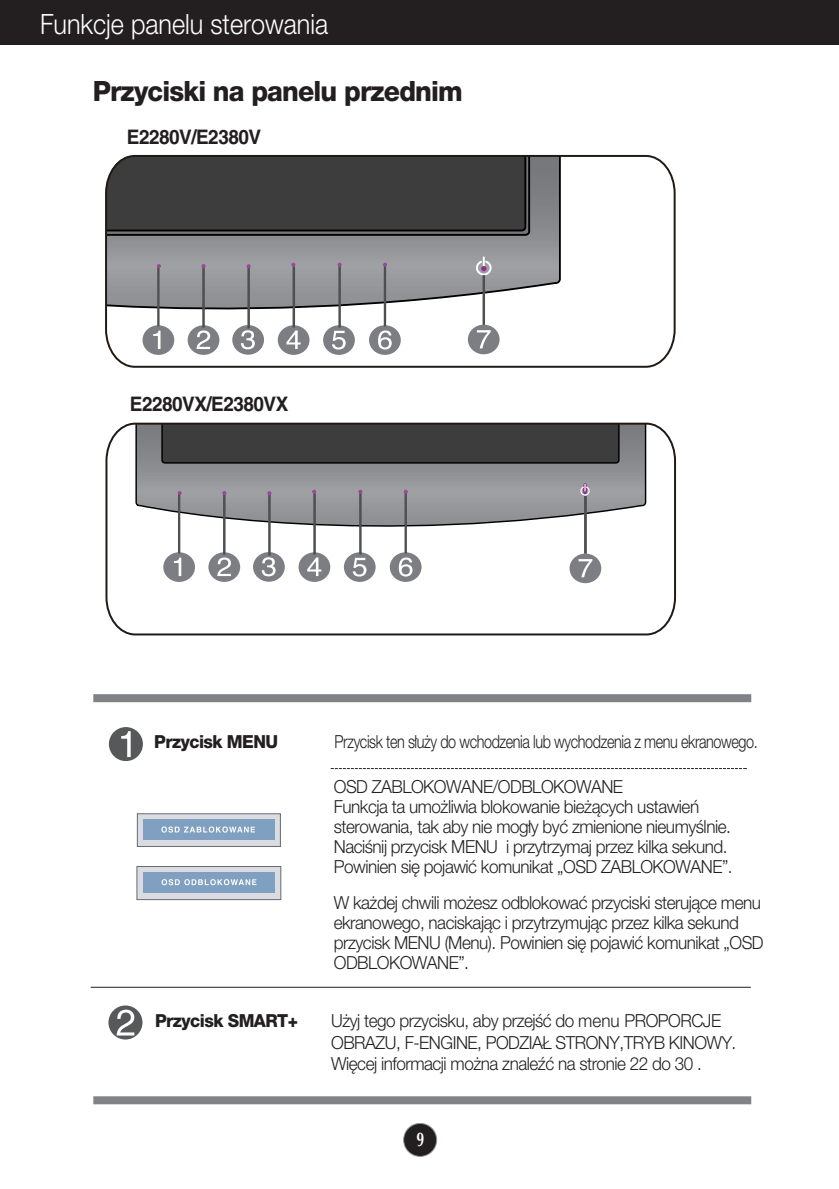
<style>
.page{position:relative;width:839px;height:1189px;background:#fff}
.page>*{position:absolute;margin:0;border:0;box-sizing:border-box;transform-origin:0 0}
.t1{font:800 28px "Helvetica Neue CE";letter-spacing:-.03em;color:#231f20;scale:.95 1}
.t2{font:300 28px "Helvetica Neue CE";color:#fff;scale:.9 1}
.t3{font:700 20px "Helvetica";letter-spacing:-.03em;color:#231f20;scale:.95 1}
.t4{font:700 20px "Optima";color:#fff;scale:.7 1}
.t5{font:300 18px/20px "Helvetica Neue CE";letter-spacing:-.03em;color:#231f20;scale:.95 1}
.t6{font:300 18px "Helvetica Neue CE";letter-spacing:-.03em;color:#231f20;scale:.8 1}
.t7{font:800 18px "Helvetica Neue CE";letter-spacing:-.03em;color:#231f20;scale:.95 1}
</style>
<div class="page">
<div style="left:403px;top:1123px;width:33px;height:33px;background:#231f20;border-radius:50%"></div>
<div style="left:403px;top:1123px;width:34px;height:34px;border:2px solid #939598;border-radius:50%"></div>
<div style="left:0;top:0;width:839px;height:45px;background:#231f20"></div>
<div style="left:93px;top:694px;width:658px;height:8px;background:#808285"></div>
<div style="left:93px;top:1096px;width:658px;height:8px;background:#808285"></div>
<div style="left:108px;top:1005px;width:34px;height:34px;background:#57585a;border-radius:50%"></div>
<svg style="left:117px;top:1009px;width:17px;height:26px"></svg>
<div style="left:109px;top:727px;width:34px;height:34px;background:#57585a;border-radius:50%"></div>
<svg style="left:121px;top:731px;width:10px;height:26px"></svg>
<hr style="left:91px;top:986px;width:660px;height:1px;background:#231f20">
<div style="left:137px;top:813px;width:143px;height:33px;background:#dadce2"></div>
<div style="left:137px;top:813px;width:144px;height:34px;border:1px solid #656c70"></div>
<div style="left:143px;top:820px;width:132px;height:20px;background:#7fa0c1"></div>
<div style="left:137px;top:866px;width:144px;height:33px;background:#dadce2"></div>
<div style="left:136px;top:866px;width:145px;height:34px;border:1px solid #656c70"></div>
<div style="left:143px;top:872px;width:132px;height:20px;background:#7fa0c1"></div>
<svg style="left:161px;top:826px;width:94px;height:6px"></svg>
<svg style="left:162px;top:879px;width:94px;height:6px"></svg>
<svg style="left:105px;top:154px;width:571px;height:214px"></svg>
<svg style="left:105px;top:422px;width:572px;height:214px"></svg>
<div style="left:163px;top:552px;width:32px;height:30px;background:#7c7e83;border-radius:50%"></div>
<svg style="left:174px;top:557px;width:7px;height:19px"></svg>
<div style="left:208px;top:552px;width:32px;height:30px;background:#7c7e83;border-radius:50%"></div>
<svg style="left:217px;top:557px;width:14px;height:19px"></svg>
<div style="left:253px;top:552px;width:32px;height:30px;background:#7c7e83;border-radius:50%"></div>
<svg style="left:262px;top:557px;width:13px;height:19px"></svg>
<div style="left:344px;top:552px;width:31px;height:30px;background:#7c7e83;border-radius:50%"></div>
<svg style="left:353px;top:558px;width:13px;height:18px"></svg>
<div style="left:390px;top:552px;width:31px;height:30px;background:#7c7e83;border-radius:50%"></div>
<svg style="left:399px;top:557px;width:13px;height:19px"></svg>
<div style="left:298px;top:552px;width:32px;height:30px;background:#7c7e83;border-radius:50%"></div>
<svg style="left:307px;top:557px;width:14px;height:19px"></svg>
<hr style="left:178px;top:493px;width:2px;height:60px;background:#4f4e50">
<hr style="left:404px;top:492px;width:3px;height:61px;background:#4f4e50">
<hr style="left:359px;top:492px;width:2px;height:62px;background:#4f4e50">
<hr style="left:223px;top:493px;width:2px;height:61px;background:#4f4e50">
<hr style="left:268px;top:493px;width:3px;height:62px;background:#4f4e50">
<hr style="left:313px;top:493px;width:3px;height:61px;background:#4f4e50">
<svg style="left:178px;top:491px;width:4px;height:4px"></svg>
<svg style="left:222px;top:491px;width:4px;height:4px"></svg>
<svg style="left:267px;top:491px;width:4px;height:4px"></svg>
<svg style="left:312px;top:490px;width:4px;height:4px"></svg>
<svg style="left:358px;top:490px;width:4px;height:4px"></svg>
<svg style="left:404px;top:490px;width:4px;height:4px"></svg>
<hr style="left:584px;top:496px;width:3px;height:58px;background:#4f4e50">
<div style="left:569px;top:553px;width:32px;height:30px;background:#7c7e83;border-radius:50%"></div>
<svg style="left:578px;top:559px;width:14px;height:18px"></svg>
<svg style="left:331px;top:768px;width:416px;height:1px"></svg>
<h1 class="t2" style="left:40px;top:14px;width:321px">Funkcje panelu sterowania</h1>
<h1 class="t1" style="left:93px;top:81px;width:391px">Przyciski na panelu przednim</h1>
<p class="t3" style="left:127px;top:130px;width:143px">E2280V/E2380V</p>
<p class="t3" style="left:130px;top:397px;width:168px">E2280VX/E2380VX</p>
<p class="t7" style="left:154px;top:735px;width:132px">Przycisk MENU</p>
<p class="t7" style="left:155px;top:1014px;width:152px">Przycisk SMART+</p>
<p class="t6" style="left:334px;top:735px;width:530px">Przycisk ten s∏u˝y do wchodzenia lub wychodzenia z menu ekranowego.</p>
<p class="t5" style="left:334px;top:778px;width:421px">OSD ZABLOKOWANE/ODBLOKOWANE<br>Funkcja ta umo˝liwia blokowanie bie˝àcych ustawieƒ sterowania, tak aby nie mog∏y byç zmienione nieumyÊlnie.<br>NaciÊnij przycisk MENU i przytrzymaj przez kilka sekund.<br>Powinien si´ pojawiç komunikat „OSD ZABLOKOWANE”.</p>
<p class="t5" style="left:334px;top:894px;width:454px">W ka˝dej chwili mo˝esz odblokowaç przyciski sterujàce menu ekranowego, naciskajàc i przytrzymujàc przez kilka sekund przycisk MENU (Menu). Powinien si´ pojawiç komunikat „OSD ODBLOKOWANE”.</p>
<p class="t5" style="left:331px;top:1011px;width:428px;line-height:21.6px">U˝yj tego przycisku, aby przejÊç do menu PROPORCJE<br>OBRAZU, F-ENGINE, PODZIA¸ STRONY,TRYB KINOWY.<br>Wi´cej informacji mo˝na znaleêç na stronie 22 do 30 .</p>
<p class="t4" style="left:416px;top:1131px;width:13px">9</p>
</div>
